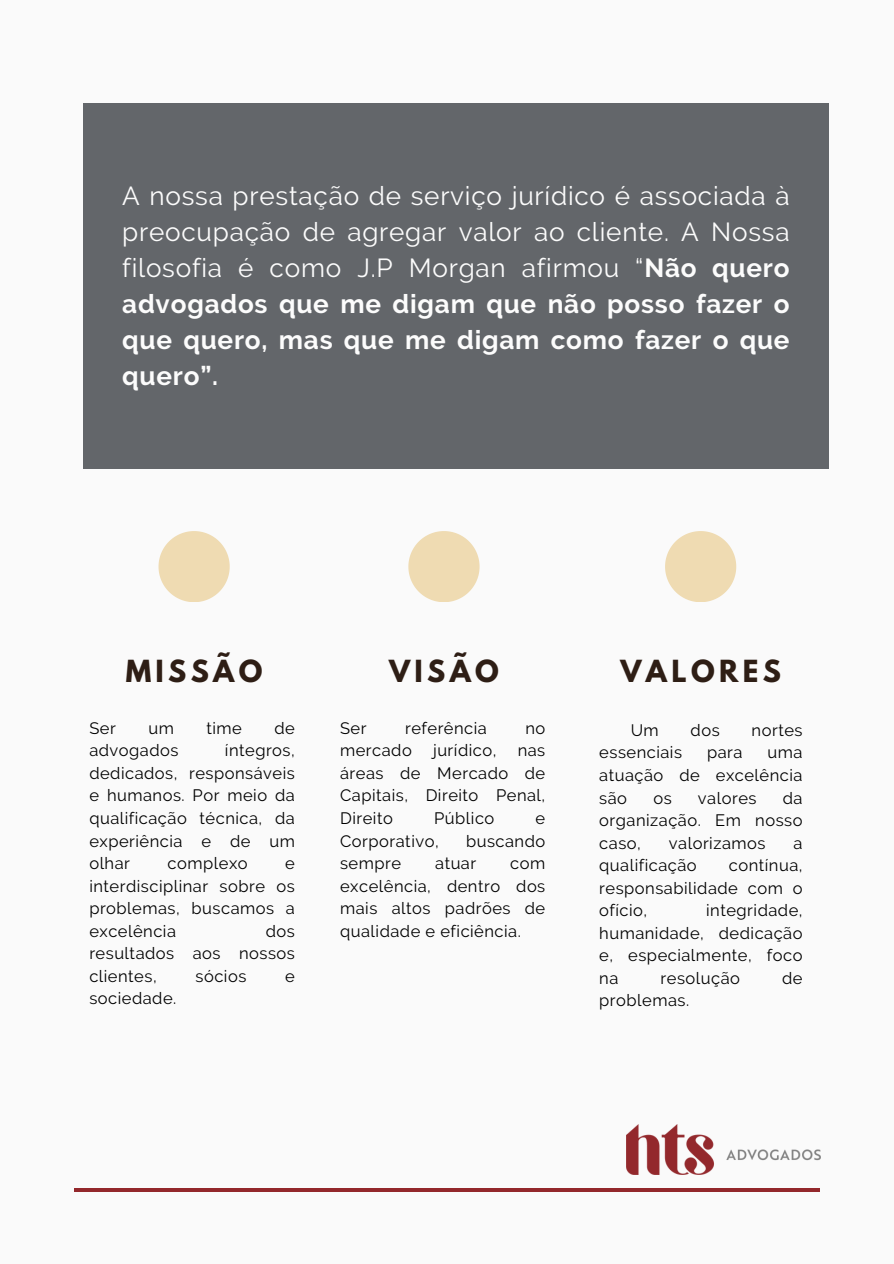
<style>
.page{position:relative;width:894px;height:1264px;background:#fff}
.page>*{position:absolute;margin:0;border:0;box-sizing:border-box;transform-origin:0 0}
.t1{font:700 27px "League Spartan";letter-spacing:.16em;color:#2e1e15}
.t2{font:26.1px/36px "Raleway";letter-spacing:.03em;color:#fcfcfc;text-align:justify}
.t3{font:16.5px/22.5px "Raleway";letter-spacing:.03em;color:#000;text-align:justify}
.s1{font-weight:700}
</style>
<div class="page">
<div style="left:0;top:0;width:893px;height:1263px;background:#fafafa"></div>
<div style="left:84px;top:104px;width:744px;height:364px;background:#63666a"></div>
<svg style="left:158px;top:531px;width:71px;height:71px"></svg>
<hr style="left:74px;top:1188px;width:745px;height:3px;background:#93282c">
<svg style="left:665px;top:531px;width:70px;height:71px"></svg>
<svg style="left:408px;top:531px;width:71px;height:71px"></svg>
<img style="left:626px;top:1124px;width:193px;height:50px">
<p class="t2" style="left:122px;top:178px;width:668px">A nossa prestação de serviço jurídico é associada à preocupação de agregar valor ao cliente. A Nossa filosofia é como J.P Morgan afirmou “<span class="s1">Não quero advogados que me digam que não posso fazer o que quero, mas que me digam como fazer o que quero”.</span></p>
<h2 class="t1" style="left:126px;top:657px;width:138px">MISSÃO</h2>
<p class="t3" style="left:89px;top:717px;width:28px">Ser</p>
<p class="t3" style="left:148px;top:717px;width:27px">um</p>
<p class="t3" style="left:206px;top:717px;width:37px">time</p>
<p class="t3" style="left:274px;top:717px;width:22px">de</p>
<p class="t3" style="left:89px;top:739px;width:91px">advogados</p>
<p class="t3" style="left:89px;top:739px;width:207px;text-indent:135px">íntegros, dedicados, responsáveis e humanos. Por meio da qualificação técnica, da experiência e de um olhar</p>
<p class="t3" style="left:167px;top:852px;width:81px">complexo</p>
<p class="t3" style="left:89px;top:852px;width:207px;text-indent:196px">e interdisciplinar sobre os problemas, buscamos a excelência</p>
<p class="t3" style="left:89px;top:919px;width:207px;text-indent:176px">dos resultados aos nossos clientes,</p>
<p class="t3" style="left:195px;top:964px;width:52px">sócios</p>
<p class="t3" style="left:285px;top:964px;width:11px">e</p>
<p class="t3" style="left:89px;top:987px;width:88px">sociedade.</p>
<p class="t1" style="left:389px;top:657px;width:111px">VISÃO</p>
<p class="t3" style="left:340px;top:717px;width:28px">Ser</p>
<p class="t3" style="left:405px;top:717px;width:83px">referência</p>
<p class="t3" style="left:525px;top:717px;width:21px">no</p>
<p class="t3" style="left:340px;top:739px;width:73px">mercado</p>
<p class="t3" style="left:433px;top:739px;width:65px">jurídico,</p>
<p class="t3" style="left:340px;top:739px;width:207px;text-indent:177px">nas áreas de Mercado de Capitais, Direito Penal, Direito</p>
<p class="t3" style="left:434px;top:807px;width:62px">Público</p>
<p class="t3" style="left:535px;top:807px;width:11px">e</p>
<p class="t3" style="left:340px;top:829px;width:100px">Corporativo,</p>
<p class="t3" style="left:466px;top:829px;width:81px">buscando</p>
<p class="t3" style="left:340px;top:852px;width:62px">sempre</p>
<p class="t3" style="left:435px;top:852px;width:43px">atuar</p>
<p class="t3" style="left:340px;top:852px;width:207px;text-indent:170px">com excelência, dentro dos mais altos padrões de qualidade e eficiência.</p>
<h1 class="t1" style="left:620px;top:657px;width:162px">VALORES</h1>
<p class="t3" style="left:630px;top:719px;width:30px">Um</p>
<p class="t3" style="left:690px;top:719px;width:31px">dos</p>
<p class="t3" style="left:751px;top:719px;width:52px">nortes</p>
<p class="t3" style="left:599px;top:741px;width:84px">essenciais</p>
<p class="t3" style="left:707px;top:741px;width:37px">para</p>
<p class="t3" style="left:599px;top:741px;width:205px;text-indent:168px">uma atuação de excelência são</p>
<p class="t3" style="left:599px;top:786px;width:205px;text-indent:183px">da organização. Em nosso caso,</p>
<p class="t3" style="left:653px;top:786px;width:20px">os</p>
<p class="t3" style="left:697px;top:786px;width:60px">valores</p>
<p class="t3" style="left:668px;top:831px;width:98px">valorizamos</p>
<p class="t3" style="left:793px;top:831px;width:10px">a</p>
<p class="t3" style="left:599px;top:854px;width:99px">qualificação</p>
<p class="t3" style="left:599px;top:854px;width:205px;text-indent:129px">contínua, responsabilidade com o ofício,</p>
<p class="t3" style="left:599px;top:899px;width:205px;text-indent:107px">integridade, humanidade, dedicação e, especialmente, foco na</p>
<p class="t3" style="left:660px;top:966px;width:81px">resolução</p>
<p class="t3" style="left:781px;top:966px;width:22px">de</p>
<p class="t3" style="left:599px;top:989px;width:91px">problemas.</p>
</div>
